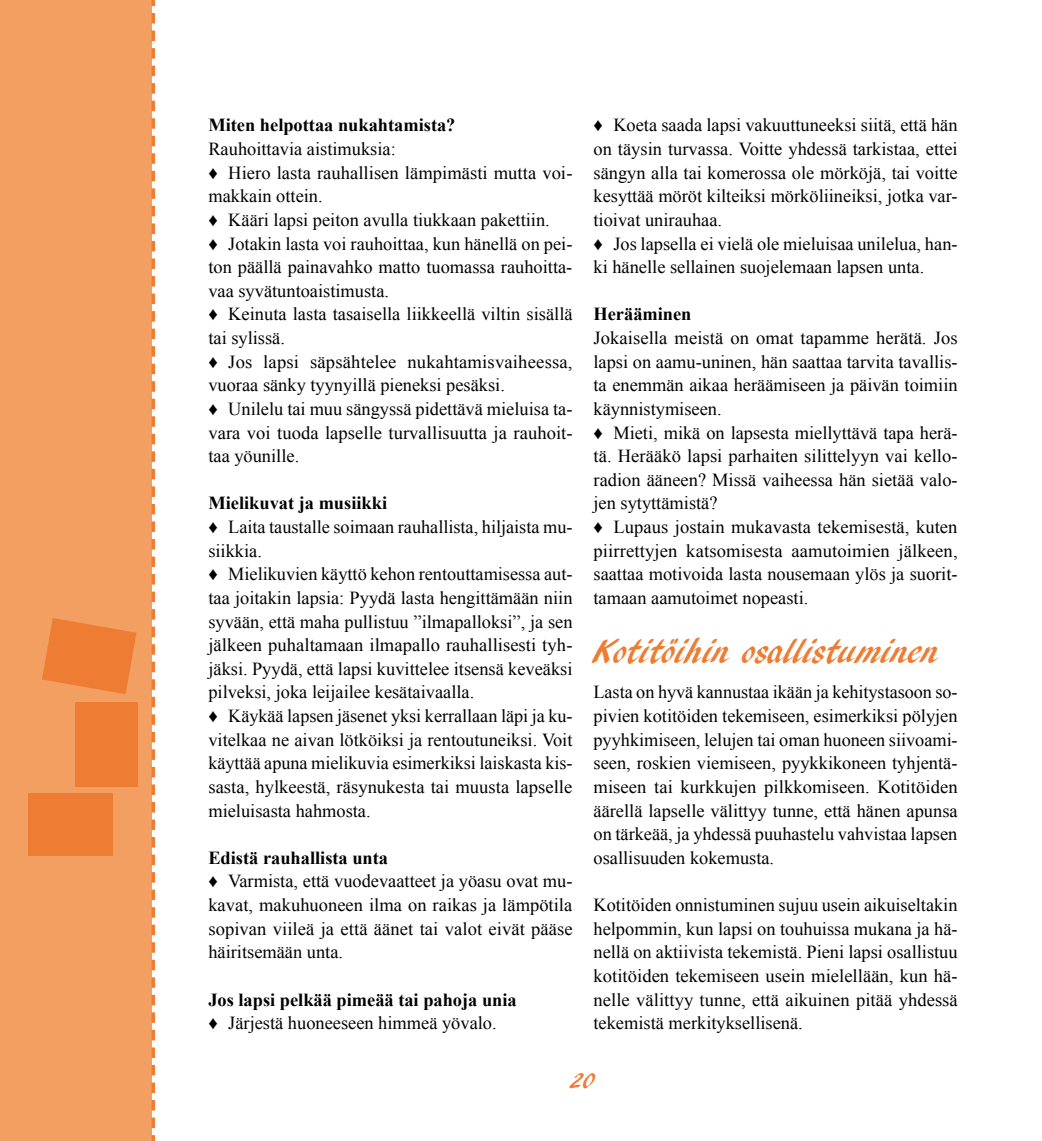
<style>
.page{position:relative;width:1042px;height:1141px;background:#fff}
.page>*{position:absolute;margin:0;border:0;box-sizing:border-box;transform-origin:0 0}
.t1{font:35px "ARBLANCA";color:#ee7c32}
.t2{font:22.75px "ARBLANCA";color:#ee7c32}
.t3{font:18.38px/23.6px "Times New Roman";color:#000}
.t4{font:700 18.38px "Times New Roman";color:#000}
</style>
<div class="page">
<div style="left:0;top:0;width:156px;height:1141px;background:#f49f62"></div>
<svg style="left:42px;top:618px;width:94px;height:76px;background:#ef843e"></svg>
<div style="left:75px;top:702px;width:63px;height:85px;background:#ee7c32"></div>
<div style="left:28px;top:794px;width:85px;height:62px;background:#ee7c32"></div>
<p class="t4" style="left:208px;top:113px;width:249px">Miten helpottaa nukahtamista?</p>
<p class="t3" style="left:208px;top:137px;width:366px">Rauhoittavia aistimuksia:<br>♦ Hiero lasta rauhallisen lämpimästi mutta voi&shy;makkain ottein.<br>♦ Kääri lapsi peiton avulla tiukkaan pakettiin.<br>♦ Jotakin lasta voi rauhoittaa, kun hänellä on pei&shy;ton päällä painavahko matto tuomassa rauhoitta&shy;vaa syvätuntoaistimusta.<br>♦ Keinuta lasta tasaisella liikkeellä viltin sisällä tai sylissä.<br>♦ Jos lapsi säpsähtelee nukahtamisvaiheessa, vuoraa sänky tyynyillä pieneksi pesäksi.<br>♦ Unilelu tai muu sängyssä pidettävä mieluisa ta&shy;vara voi tuoda lapselle turvallisuutta ja rauhoit&shy;taa yöunille.</p>
<p class="t4" style="left:208px;top:491px;width:180px">Mielikuvat ja musiikki</p>
<p class="t3" style="left:208px;top:515px;width:366px">♦ Laita taustalle soimaan rauhallista, hiljaista mu&shy;siikkia.<br>♦ Mielikuvien käyttö kehon rentouttamisessa aut&shy;taa joitakin lapsia: Pyydä lasta hengittämään niin syvään, että maha pullistuu ”ilmapalloksi”, ja sen jälkeen puhaltamaan ilmapallo rauhallisesti tyh&shy;jäksi. Pyydä, että lapsi kuvittelee itsensä keveäksi pilveksi, joka leijailee kesätaivaalla.<br>♦ Käykää lapsen jäsenet yksi kerrallaan läpi ja ku&shy;vitelkaa ne aivan lötköiksi ja rentoutuneiksi. Voit käyttää apuna mielikuvia esimerkiksi laiskasta kis&shy;sasta, hylkeestä, räsynukesta tai muusta lapselle mieluisasta hahmosta.</p>
<p class="t4" style="left:208px;top:845px;width:181px">Edistä rauhallista unta</p>
<p class="t3" style="left:208px;top:869px;width:366px;text-align:justify">♦ Varmista, että vuodevaatteet ja yöasu ovat mu&shy;kavat, makuhuoneen ilma on raikas ja lämpötila sopivan viileä ja että äänet tai valot eivät pääse häiritsemään unta.</p>
<p class="t4" style="left:208px;top:987px;width:310px">Jos lapsi pelkää pimeää tai pahoja unia</p>
<p class="t3" style="left:208px;top:1011px;width:290px">♦ Järjestä huoneeseen himmeä yövalo.</p>
<p class="t3" style="left:593px;top:113px;width:366px">♦ Koeta saada lapsi vakuuttuneeksi siitä, että hän on täysin turvassa. Voitte yhdessä tarkistaa, ettei sängyn alla tai komerossa ole mörköjä, tai voitte kesyttää möröt kilteiksi mörköliineiksi, jotka var&shy;tioivat unirauhaa.<br>♦ Jos lapsella ei vielä ole mieluisaa unilelua, han&shy;ki hänelle sellainen suojelemaan lapsen unta.</p>
<p class="t4" style="left:593px;top:302px;width:99px">Herääminen</p>
<p class="t3" style="left:593px;top:326px;width:366px">Jokaisella meistä on omat tapamme herätä. Jos lapsi on aamu-uninen, hän saattaa tarvita tavallis&shy;ta enemmän aikaa heräämiseen ja päivän toimiin käynnistymiseen.<br>♦ Mieti, mikä on lapsesta miellyttävä tapa herä&shy;tä. Herääkö lapsi parhaiten silittelyyn vai kello-- radion ääneen? Missä vaiheessa hän sietää valo&shy;jen sytyttämistä?<br>♦ Lupaus jostain mukavasta tekemisestä, kuten piirrettyjen katsomisesta aamutoimien jälkeen, saattaa motivoida lasta nousemaan ylös ja suorit&shy;tamaan aamutoimet nopeasti.</p>
<h1 class="t1" style="left:593px;top:632px;width:347px">Kotitöihin osallistuminen</h1>
<p class="t3" style="left:593px;top:680px;width:366px;text-align:justify">Lasta on hyvä kannustaa ikään ja kehitystasoon so&shy;pivien kotitöiden tekemiseen, esimerkiksi pölyjen pyyhkimiseen, lelujen tai oman huoneen siivoami&shy;seen, roskien viemiseen, pyykkikoneen tyhjentä&shy;miseen tai kurkkujen pilkkomiseen. Kotitöiden äärellä lapselle välittyy tunne, että hänen apunsa on tärkeää, ja yhdessä puuhastelu vahvistaa lapsen osallisuuden kokemusta.</p>
<p class="t3" style="left:593px;top:893px;width:366px;text-align:justify">Kotitöiden onnistuminen sujuu usein aikuiseltakin helpommin, kun lapsi on touhuissa mukana ja hä&shy;nellä on aktiivista tekemistä. Pieni lapsi osallistuu kotitöiden tekemiseen usein mielellään, kun hä&shy;nelle välittyy tunne, että aikuinen pitää yhdessä tekemistä merkityksellisenä.</p>
<p class="t2" style="left:571px;top:1068px;width:25px">20</p>
</div>
